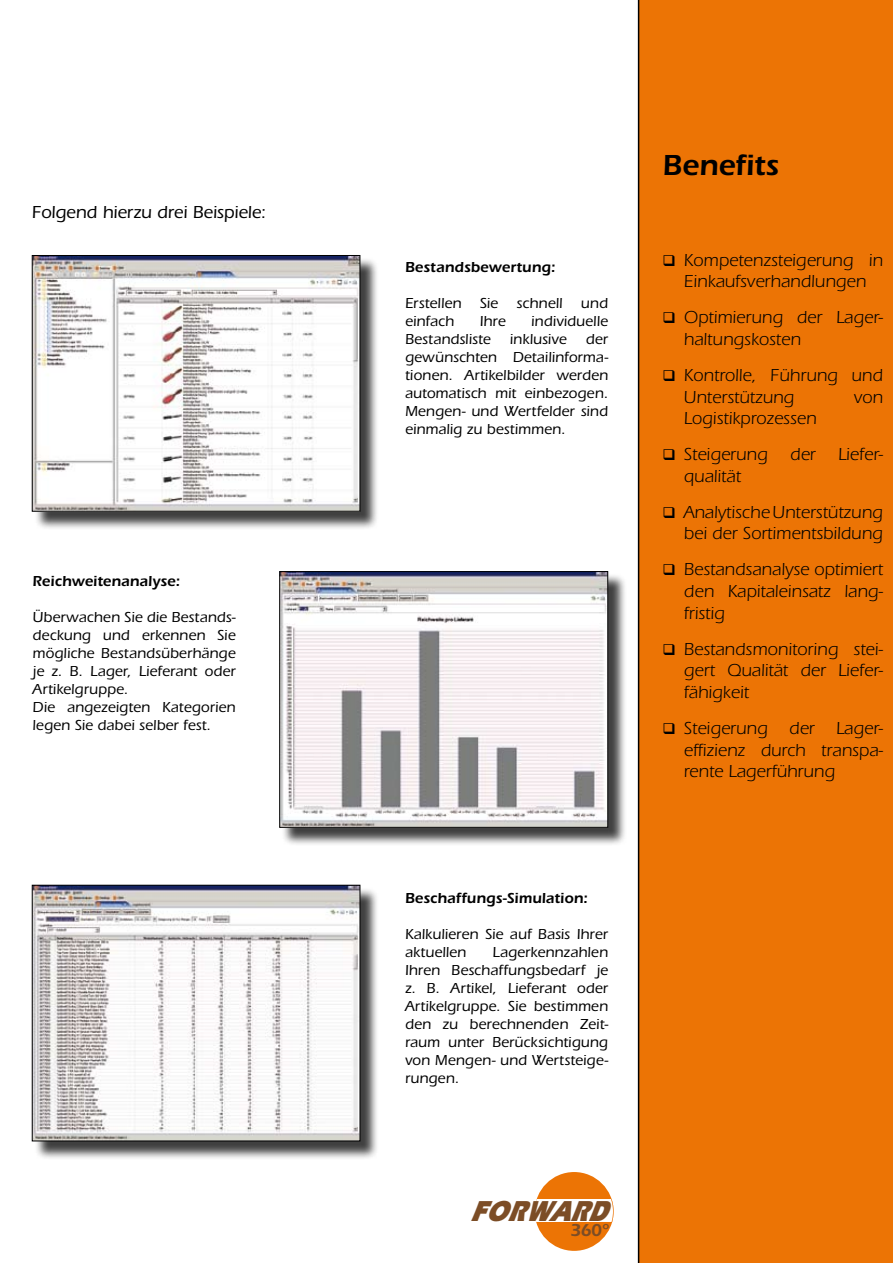
<style>
.page{position:relative;width:893px;height:1263px;background:#fff}
.page>*{position:absolute;margin:0;border:0;box-sizing:border-box;transform-origin:0 0}
.t1{font:600 30px "ITC Eras Std";color:#000}
.t2{font:italic 900 29.85px "ITC Eras Std";color:#7c4d26;scale:.8 1}
.t3{font:18px/21.6px "ITC Eras Std";color:#000}
.t4{font:500 18px "ITC Eras Std";letter-spacing:-.005em;color:#000}
.t5{font:600 17.85px "ITC Eras Std";color:#7c4d26}
.t6{font:500 15px/18px "ITC Eras Std";letter-spacing:.005em;color:#000}
.t7{font:600 15px "ITC Eras Std";letter-spacing:.005em;color:#000}
</style>
<div class="page">
<div style="left:638px;top:0;width:255px;height:1263px;background:#ec7405"></div>
<div style="left:535px;top:1172px;width:79px;height:79px;background:#ec7405;border-radius:50%"></div>
<div style="left:535px;top:1199px;width:79px;height:23px;background:#fff"></div>
<svg style="left:611px;top:1199px;width:3px;height:23px"></svg>
<div style="left:34px;top:257px;width:345px;height:273px;background:#000;opacity:.75"></div>
<img style="left:34px;top:257px;width:324px;height:253px">
<div style="left:32px;top:255px;width:328px;height:257px;border:1px solid #000"></div>
<div style="left:282px;top:573px;width:345px;height:273px;background:#000;opacity:.75"></div>
<img style="left:281px;top:573px;width:325px;height:253px">
<div style="left:279px;top:571px;width:329px;height:257px;border:1px solid #000"></div>
<div style="left:34px;top:887px;width:345px;height:273px;background:#000;opacity:.75"></div>
<img style="left:34px;top:887px;width:324px;height:252px">
<div style="left:32px;top:885px;width:328px;height:256px;border:1px solid #000"></div>
<p class="t4" style="left:32px;top:202px;width:236px">Folgend hierzu drei Beispiele:</p>
<p class="t7" style="left:33px;top:573px;width:149px">Reichweitenanalyse:</p>
<p class="t6" style="left:33px;top:608px;width:205px">Überwachen Sie die Bestands&shy;deckung und erkennen Sie mögliche Bestandsüberhänge je z. B. Lager, Lieferant oder<br>Artikelgruppe.<br>Die angezeigten Kategorien legen Sie dabei selber fest.</p>
<p class="t7" style="left:405px;top:258px;width:152px">Bestandsbewertung:</p>
<p class="t6" style="left:405px;top:294px;width:205px">Erstellen Sie schnell und einfach</p>
<p class="t6" style="left:480px;top:312px;width:28px">Ihre</p>
<p class="t6" style="left:531px;top:312px;width:78px">individuelle</p>
<p class="t6" style="left:405px;top:330px;width:87px">Bestandsliste</p>
<p class="t6" style="left:510px;top:330px;width:58px">inklusive</p>
<p class="t6" style="left:405px;top:330px;width:205px;text-align:justify;text-indent:181px">der gewünschten Detailinforma&shy;tionen. Artikelbilder werden automatisch mit einbezogen.<br>Mengen- und Wertfelder sind einmalig zu bestimmen.</p>
<p class="t7" style="left:405px;top:889px;width:184px">Beschaffungs-Simulation:</p>
<p class="t6" style="left:405px;top:925px;width:205px">Kalkulieren Sie auf Basis Ihrer aktuellen</p>
<p class="t6" style="left:405px;top:943px;width:205px;text-align:justify;text-indent:87px">Lagerkennzahlen Ihren Beschaffungsbedarf je z. B. Artikel, Lieferant oder Artikelgruppe. Sie bestimmen den zu berechnenden Zeit&shy;raum unter Berücksichtigung von Mengen- und Wertsteige&shy;rungen.</p>
<h2 class="t2" style="left:470px;top:1194px;width:188px">FORWARD</h2>
<p class="t5" style="left:570px;top:1219px;width:41px">360°</p>
<h1 class="t1" style="left:663px;top:148px;width:118px">Benefits</h1>
<p class="t3" style="left:663px;top:249px;width:222px;text-align:center">❑ Kompetenzsteigerung in<br>Einkaufsverhandlungen</p>
<p class="t3" style="left:684px;top:307px;width:201px;text-indent:-21px">❑ Optimierung der Lager&shy;haltungskosten</p>
<p class="t3" style="left:684px;top:365px;width:200px;text-indent:-21px">❑ Kontrolle, Führung und<br>Unterstützung</p>
<p class="t3" style="left:854px;top:386px;width:31px">von</p>
<p class="t3" style="left:684px;top:408px;width:134px">Logistikprozessen</p>
<p class="t3" style="left:684px;top:444px;width:201px;text-indent:-21px">❑ Steigerung der Liefer&shy;qualität</p>
<p class="t3" style="left:663px;top:501px;width:222px;text-align:right">❑ Analytische Unterstützung bei der Sortimentsbildung</p>
<p class="t3" style="left:684px;top:559px;width:201px;text-align:justify;text-indent:-21px">❑ Bestandsanalyse optimiert den Kapitaleinsatz lang&shy;fristig</p>
<p class="t3" style="left:684px;top:638px;width:201px;text-align:justify;text-indent:-21px">❑ Bestandsmonitoring stei&shy;gert Qualität der Liefer&shy;fähigkeit</p>
<p class="t3" style="left:684px;top:717px;width:201px;text-align:justify;text-indent:-21px">❑ Steigerung der Lager&shy;effizienz durch transpa&shy;rente Lagerführung</p>
</div>
